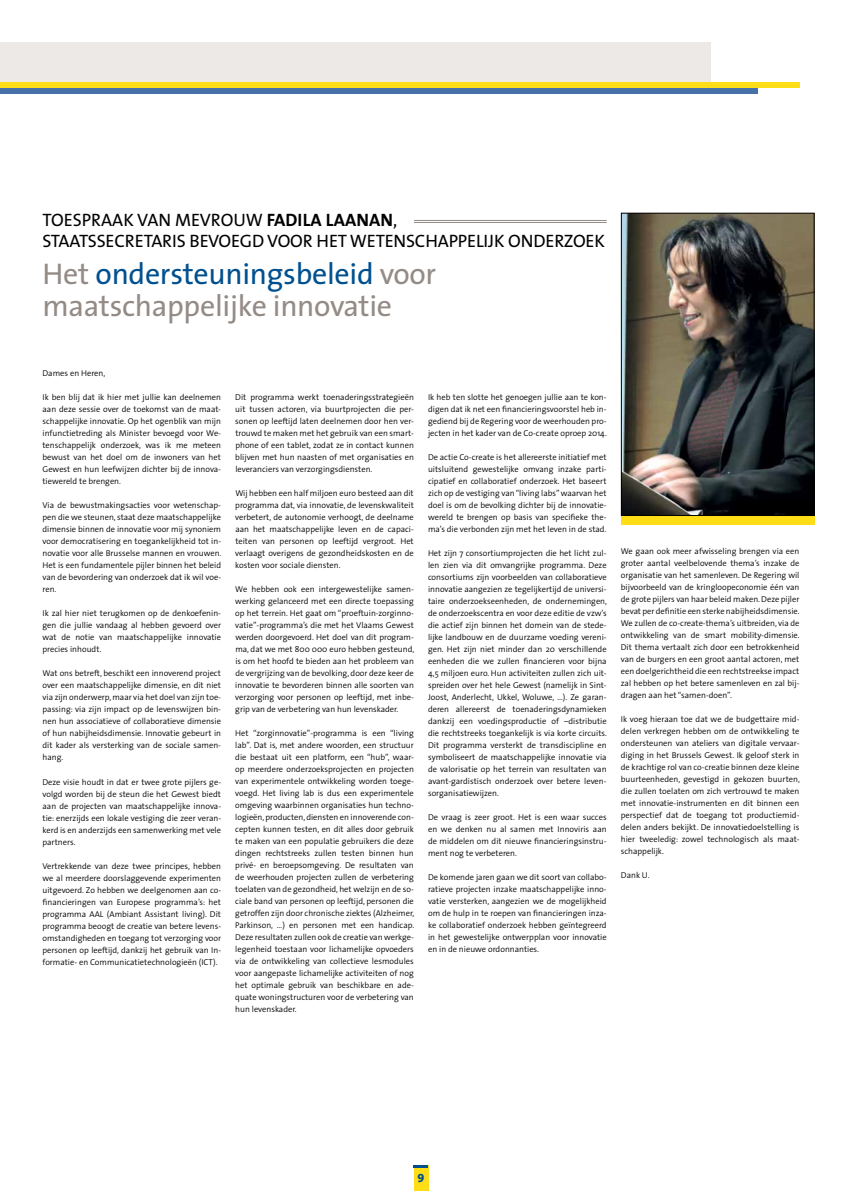
<style>
.page{position:relative;width:842px;height:1191px;background:#fff}
.page>*{position:absolute;margin:0;border:0;box-sizing:border-box;transform-origin:0 0}
.t1{font:30px/32px "The Sans";letter-spacing:-.01em;color:#948b86}
.t2{font:18px "The Sans";letter-spacing:.085em;color:#000}
.t3{font:700 18px "The Sans";color:#000}
.t4{font:800 12px "The Sans";color:#00508f}
.t5{font:300 8.5px/12px "The Sans";color:#000;text-align:justify}
.s1{font-weight:400}
.s2{color:#00508f}
</style>
<div class="page">
<div style="left:414px;top:1165px;width:14px;height:26px;background:#ffde17"></div>
<hr style="left:414px;top:1165px;width:14px;height:3px;background:#00508f">
<div style="left:0;top:43px;width:710px;height:51px;background:#ece9e7"></div>
<div style="left:0;top:88px;width:757px;height:6px;background:#4672a9"></div>
<div style="left:0;top:82px;width:799px;height:6px;background:#ffde17"></div>
<hr style="left:414px;top:220px;width:193px;height:1px;background:#948b86">
<hr style="left:414px;top:222px;width:193px;height:1px;background:#948b86">
<img style="left:623px;top:215px;width:190px;height:299px">
<div style="left:621px;top:213px;width:194px;height:303px;border:1px solid #000"></div>
<div style="left:621px;top:516px;width:194px;height:8px;background:#ffde17"></div>
<h2 class="t2" style="left:43px;top:205px;width:32px">TOESPR</h2>
<h2 class="t2" style="left:101px;top:205px;width:87px">AAK VAN MEVR</h2>
<h2 class="t3" style="left:221px;top:205px;width:65px"><span class="s1">OUW</span> Fadila</h2>
<h2 class="t3" style="left:326px;top:205px;width:73px">LAANAN<span class="s1">,</span></h2>
<h2 class="t2" style="left:43px;top:226px;width:200px">STAATSSE CRE TARIS BEVOEGD</h2>
<h2 class="t2" style="left:267px;top:226px;width:339px">VOOR HET WETENSCHAPPE LIJ K ONDERZOEK</h2>
<h1 class="t1" style="left:43px;top:257px;width:395px">HET <span class="s2">ONDERSTEUNINGSBELEID</span> VOOR<br>MAATSCHAPPELIJKE INNOVATIE</h1>
<p class="t5" style="left:43px;top:367px;width:64px">Dames en Heren,</p>
<p class="t5" style="left:42px;top:391px;width:180px">Ik ben blij dat ik hier met jullie kan deelnemen aan deze sessie over de toekomst van de maat&shy;schappelijke innovatie. Op het ogenblik van mijn infunctietreding als Minister bevoegd voor We&shy;tenschappelijk onderzoek, was ik me meteen bewust van het doel om de inwoners van het Gewest en hun leefwijzen dichter bij de innova&shy;tiewereld te brengen.</p>
<p class="t5" style="left:43px;top:499px;width:180px">Via de bewustmakingsacties voor wetenschap&shy;pen die we steunen, staat deze maatschappelijke dimensie binnen de innovatie voor mij synoniem voor democratisering en toegankelijkheid tot in&shy;novatie voor alle Brusselse mannen en vrouwen.<br>Het is een fundamentele pijler binnen het beleid van de bevordering van onderzoek dat ik wil voe&shy;ren.</p>
<p class="t5" style="left:42px;top:607px;width:180px">Ik zal hier niet terugkomen op de denkoefenin&shy;gen die jullie vandaag al hebben gevoerd over wat de notie van maatschappelijke innovatie precies inhoudt.</p>
<p class="t5" style="left:42px;top:667px;width:180px">Wat ons betreft, beschikt een innoverend project over een maatschappelijke dimensie, en dit niet via zijn onderwerp,maar via het doel van zijn toe&shy;passing: via zijn impact op de levenswijzen bin&shy;nen hun associatieve of collaboratieve dimensie of hun nabijheidsdimensie. Innovatie gebeurt in dit kader als versterking van de sociale samen&shy;hang.</p>
<p class="t5" style="left:42px;top:775px;width:180px">Deze visie houdt in dat er twee grote pijlers ge&shy;volgd worden bij de steun die het Gewest biedt aan de projecten van maatschappelijke innova&shy;tie: enerzijds een lokale vestiging die zeer veran&shy;kerd is en anderzijds een samenwerking met vele partners.</p>
<p class="t5" style="left:42px;top:859px;width:180px">Vertrekkende van deze twee principes, hebben we al meerdere doorslaggevende experimenten uitgevoerd. Zo hebben we deelgenomen aan co&shy;financieringen van Europese programma’s: het programma AAL (Ambiant Assistant living). Dit programma beoogt de creatie van betere levens&shy;omstandigheden en toegang tot verzorging voor personen op leeftijd, dankzij het gebruik van In&shy;formatie- en Communicatietechnologieën (ICT).</p>
<p class="t5" style="left:235px;top:390px;width:180px">Dit programma werkt toenaderingsstrategieën uit tussen actoren, via buurtprojecten die per&shy;sonen op leeftijd laten deelnemen door hen ver&shy;trouwd te maken met het gebruik van een smart&shy;phone of een tablet, zodat ze in contact kunnen blijven met hun naasten of met organisaties en leveranciers van verzorgingsdiensten.</p>
<p class="t5" style="left:235px;top:487px;width:180px">Wij hebben een half miljoen euro besteed aan dit programma dat, via innovatie, de levenskwaliteit verbetert, de autonomie verhoogt, de deelname aan het maatschappelijke leven en de capaci&shy;teiten van personen op leeftijd vergroot. Het verlaagt overigens de gezondheidskosten en de kosten voor sociale diensten.</p>
<p class="t5" style="left:235px;top:583px;width:181px">We hebben ook een intergewestelijke samen&shy;werking gelanceerd met een directe toepassing op het terrein. Het gaat om “proeftuin-zorginno&shy;vatie”-programma’s die met het Vlaams Gewest werden doorgevoerd. Het doel van dit program&shy;ma, dat we met 800 000 euro hebben gesteund, is om het hoofd te bieden aan het probleem van de vergrijzing van de bevolking,door deze keer de innovatie te bevorderen binnen alle soorten van verzorging voor personen op leeftijd, met inbe&shy;grip van de verbetering van hun levenskader.</p>
<p class="t5" style="left:235px;top:727px;width:181px">Het “zorginnovatie”-programma is een “living lab”. Dat is, met andere woorden, een structuur die bestaat uit een platform, een “hub”, waar&shy;op meerdere onderzoeksprojecten en projecten van experimentele ontwikkeling worden toege&shy;voegd. Het living lab is dus een experimentele omgeving waarbinnen organisaties hun techno&shy;logieën,producten,diensten en innoverende con&shy;cepten kunnen testen, en dit alles door gebruik te maken van een populatie gebruikers die deze dingen rechtstreeks zullen testen binnen hun privé- en beroepsomgeving. De resultaten van de weerhouden projecten zullen de verbetering toelaten van de gezondheid,het welzijn en de so&shy;ciale band van personen op leeftijd, personen die getroffen zijn door chronische ziektes (Alzheimer, Parkinson, …) en personen met een handicap.<br>Deze resultaten zullen ook de creatie van werkge&shy;legenheid toestaan voor lichamelijke opvoeders via de ontwikkeling van collectieve lesmodules voor aangepaste lichamelijke activiteiten of nog het optimale gebruik van beschikbare en ade&shy;quate woningstructuren voor de verbetering van hun levenskader.</p>
<p class="t5" style="left:428px;top:391px;width:180px">Ik heb ten slotte het genoegen jullie aan te kon&shy;digen dat ik net een financieringsvoorstel heb in&shy;gediend bij de Regering voor de weerhouden pro&shy;jecten in het kader van de Co-create oproep 2014.</p>
<p class="t5" style="left:428px;top:451px;width:180px">De actie Co-create is het allereerste initiatief met uitsluitend gewestelijke omvang inzake parti&shy;cipatief en collaboratief onderzoek. Het baseert zich op de vestiging van“living labs”waarvan het doel is om de bevolking dichter bij de innovatie&shy;wereld te brengen op basis van specifieke the&shy;ma’s die verbonden zijn met het leven in de stad.</p>
<p class="t5" style="left:428px;top:547px;width:180px">Het zijn 7 consortiumprojecten die het licht zul&shy;len zien via dit omvangrijke programma. Deze consortiums zijn voorbeelden van collaboratieve innovatie aangezien ze tegelijkertijd de universi&shy;taire onderzoekseenheden, de ondernemingen, de onderzoekscentra en voor deze editie de vzw’s die actief zijn binnen het domein van de stede&shy;lijke landbouw en de duurzame voeding vereni&shy;gen. Het zijn niet minder dan 20 verschillende eenheden die we zullen financieren voor bijna 4,5 miljoen euro. Hun activiteiten zullen zich uit&shy;spreiden over het hele Gewest (namelijk in Sint-Joost, Anderlecht, Ukkel, Woluwe, …). Ze garan&shy;deren allereerst de toenaderingsdynamieken dankzij een voedingsproductie of –distributie die rechtstreeks toegankelijk is via korte circuits.<br>Dit programma versterkt de transdiscipline en symboliseert de maatschappelijke innovatie via de valorisatie op het terrein van resultaten van avant-gardistisch onderzoek over betere leven&shy;sorganisatiewijzen.</p>
<p class="t5" style="left:428px;top:811px;width:180px">De vraag is zeer groot. Het is een waar succes en we denken nu al samen met Innoviris aan de middelen om dit nieuwe financieringsinstru&shy;ment nog te verbeteren.</p>
<p class="t5" style="left:428px;top:871px;width:180px">De komende jaren gaan we dit soort van collabo&shy;ratieve projecten inzake maatschappelijke inno&shy;vatie versterken, aangezien we de mogelijkheid om de hulp in te roepen van financieringen inza&shy;ke collaboratief onderzoek hebben geïntegreerd in het gewestelijke ontwerpplan voor innovatie en in de nieuwe ordonnanties.</p>
<p class="t5" style="left:621px;top:545px;width:180px">We gaan ook meer afwisseling brengen via een groter aantal veelbelovende thema’s inzake de organisatie van het samenleven. De Regering wil bijvoorbeeld van de kringloopeconomie één van de grote pijlers van haar beleid maken.Deze pijler bevat per definitie eensterkenabijheidsdimensie.<br>We zullen de co-create-thema’s uitbreiden, via de ontwikkeling van de smart mobility-dimensie.<br>Dit thema vertaalt zich door een betrokkenheid van de burgers en een groot aantal actoren, met een doelgerichtheid die een rechtstreekse impact zal hebben op het betere samenleven en zal bij&shy;dragen aan het “samen-doen”.</p>
<p class="t5" style="left:621px;top:713px;width:181px">Ik voeg hieraan toe dat we de budgettaire mid&shy;delen verkregen hebben om de ontwikkeling te ondersteunen van ateliers van digitale vervaar&shy;diging in het Brussels Gewest. Ik geloof sterk in de krachtige rol van co-creatie binnen deze kleine buurteenheden, gevestigd in gekozen buurten, die zullen toelaten om zich vertrouwd te maken met innovatie-instrumenten en dit binnen een perspectief dat de toegang tot productiemid&shy;delen anders bekijkt. De innovatiedoelstelling is hier tweeledig: zowel technologisch als maat&shy;schappelijk.</p>
<p class="t5" style="left:621px;top:869px;width:30px">Dank U.</p>
<h3 class="t4" style="left:417px;top:1166px;width:8px">9</h3>
</div>
